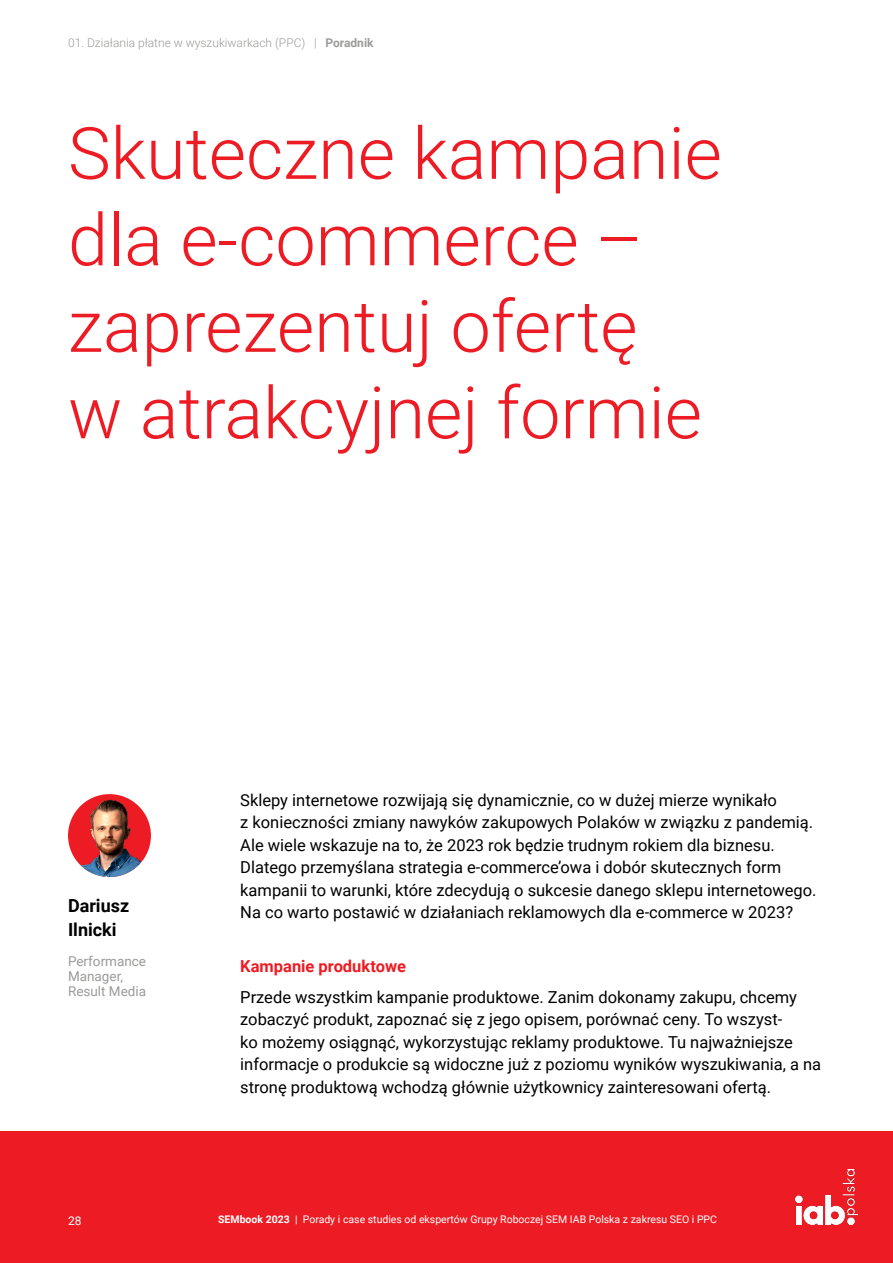
<style>
.page{position:relative;width:893px;height:1263px;background:#fff}
.page>*{position:absolute;margin:0;border:0;box-sizing:border-box;transform-origin:0 0}
.t1{font:300 72px/86.6px "Roboto";color:#ed1c24}
.t2{font:700 18px/24px "Roboto";color:#000}
.t3{font:16.5px/22.5px "Roboto";color:#000}
.t4{font:700 16.5px "Roboto";color:#ed1c24}
.t5{font:13.5px/15px "Roboto";color:#9b9b9a}
.t6{font:300 12px "Roboto";color:#9b9b9a}
.t7{font:12px "Roboto";color:#fff}
.t8{font:10.5px "Roboto";color:#fff}
.s1{font-weight:700}
</style>
<div class="page">
<img style="left:68px;top:797px;width:83px;height:80px">
<div style="left:0;top:1131px;width:893px;height:132px;background:#ed1c24"></div>
<img style="left:795px;top:1170px;width:62px;height:54px">
<p class="t6" style="left:68px;top:34px;width:307px">01. Działania płatne w wyszukiwarkach (PPC) | <span class="s1">Poradnik</span></p>
<h1 class="t1" style="left:68px;top:107px;width:655px">Skuteczne kampanie dla e-commerce – zaprezentuj ofertę<br>w atrakcyjnej formie</h1>
<p class="t2" style="left:68px;top:893px;width:63px">Dariusz<br>Ilnicki</p>
<p class="t5" style="left:68px;top:953px;width:80px">Performance<br>Manager,<br>Result Media</p>
<p class="t3" style="left:240px;top:788px;width:578px">Sklepy internetowe rozwijają się dynamicznie, co w dużej mierze wynikało<br>z konieczności zmiany nawyków zakupowych Polaków w związku z pandemią.<br>Ale wiele wskazuje na to, że 2023 rok będzie trudnym rokiem dla biznesu.<br>Dlatego przemyślana strategia e-commerce’owa i dobór skutecznych form kampanii to warunki, które zdecydują o sukcesie danego sklepu internetowego.<br>Na co warto postawić w działaniach reklamowych dla e-commerce w 2023?</p>
<p class="t4" style="left:240px;top:954px;width:167px">Kampanie produktowe</p>
<p class="t3" style="left:240px;top:985px;width:582px">Przede wszystkim kampanie produktowe. Zanim dokonamy zakupu, chcemy zobaczyć produkt, zapoznać się z jego opisem, porównać ceny. To wszyst-<br>ko możemy osiągnąć, wykorzystując reklamy produktowe. Tu najważniejsze informacje o produkcie są widoczne już z poziomu wyników wyszukiwania, a na stronę produktową wchodzą głównie użytkownicy zainteresowani ofertą.</p>
<p class="t7" style="left:68px;top:1212px;width:15px">28</p>
<p class="t8" style="left:218px;top:1212px;width:500px"><span class="s1">SEMbook 2023</span> | Porady i case studies od ekspertów Grupy Roboczej SEM IAB Polska z zakresu SEO i PPC</p>
</div>
